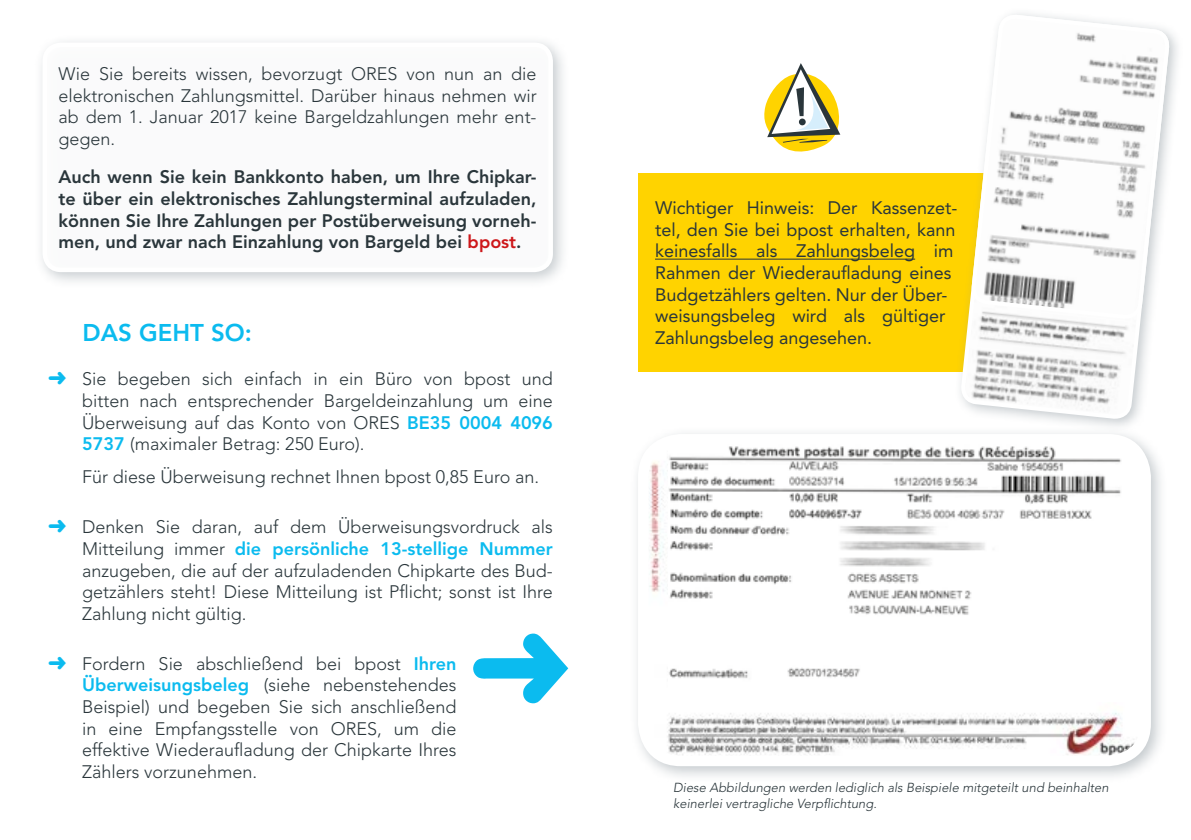
<style>
.page{position:relative;width:1191px;height:840px;background:#fff}
.page>*{position:absolute;margin:0;border:0;box-sizing:border-box;transform-origin:0 0}
.t1{font:800 24px "Avenir LT Std";color:#0bbbef}
.t2{font:300 18px/21.6px "Avenir LT Std";color:#2a363b;text-align:justify}
.t3{font:18px/21.6px "Avenir LT Std";color:#2a363b}
.t4{font:800 18px/21.6px "Avenir LT Std";color:#2a363b;text-align:justify}
.t5{font:italic 300 13px/15.6px "Avenir LT Std";color:#2a363b}
.s1{color:#cd171a}
.s2{font-weight:800;color:#0bbbef}
</style>
<div class="page">
<svg style="left:764px;top:63px;width:77px;height:89px"></svg>
<div style="left:799px;top:118px;width:6px;height:7px;background:#2a363b;border-radius:50%"></div>
<div style="left:638px;top:173px;width:479px;height:198px;background:#ffd300"></div>
<hr style="left:655px;top:258px;width:260px;height:1px;background:#2a363b">
<div style="left:34px;top:35px;width:535px;height:253px;background:#8a959c;opacity:.5"></div>
<div style="left:45px;top:45px;width:505px;height:225px;background:#fff;border-radius:16px"></div>
<div style="left:43px;top:43px;width:510px;height:229px;border:5px solid #fff;border-radius:16px"></div>
<div style="left:630px;top:425px;width:537px;height:357px;background:#8a959c;opacity:.5"></div>
<img style="left:643px;top:439px;width:502px;height:321px">
<div style="left:638px;top:434px;width:513px;height:331px;border:11px solid #fff;border-radius:38px"></div>
<div style="left:953px;top:8px;width:229px;height:424px;background:#8a959c;opacity:.5"></div>
<svg style="left:958px;top:12px;width:213px;height:452px"></svg>
<svg style="left:969px;top:12px;width:202px;height:352px"></svg>
<img style="left:668px;top:444px;width:458px;height:257px">
<p class="t2" style="left:58px;top:63px;width:480px">Wie Sie bereits wissen, bevorzugt ORES von nun an die elektronischen Zahlungsmittel. Darüber hinaus nehmen wir ab dem 1. Januar 2017 keine Bargeldzahlungen mehr ent&shy;gegen.</p>
<p class="t4" style="left:58px;top:166px;width:480px">Auch wenn Sie kein Bankkonto haben, um Ihre Chipkar&shy;te über ein elektronisches Zahlungsterminal aufzuladen, können Sie Ihre Zahlungen per Postüberweisung vorneh&shy;men, und zwar nach Einzahlung von Bargeld bei <span class="s1">bpost</span>.</p>
<h1 class="t1" style="left:83px;top:318px;width:171px">DAS GEHT SO:</h1>
<p class="t2" style="left:82px;top:368px;width:472px">Sie begeben sich einfach in ein Büro von bpost und bitten nach entsprechender Bargeldeinzahlung um eine Überweisung auf das Konto von ORES <span class="s2">BE35 0004 4096<br>5737</span> (maximaler Betrag: 250 Euro).</p>
<p class="t2" style="left:82px;top:466px;width:458px">Für diese Überweisung rechnet Ihnen bpost 0,85 Euro an.</p>
<p class="t2" style="left:82px;top:516px;width:472px">Denken Sie daran, auf dem Überweisungsvordruck als Mitteilung immer <span class="s2">die persönliche 13-stellige Nummer </span>anzugeben, die auf der aufzuladenden Chipkarte des Bud&shy;getzählers steht! Diese Mitteilung ist Pflicht; sonst ist Ihre Zahlung nicht gültig.</p>
<p class="t2" style="left:82px;top:652px;width:376px">Fordern Sie abschließend bei bpost <span class="s2">Ihren Überweisungsbeleg</span> (siehe nebenstehendes Beispiel) und begeben Sie sich anschließend in eine Empfangsstelle von ORES, um die effektive Wiederaufladung der Chipkarte Ihres Zählers vorzunehmen.</p>
<p class="t3" style="left:655px;top:197px;width:304px">Wichtiger Hinweis: Der Kassenzet&shy;tel, den Sie bei bpost erhalten, kann keinesfalls als Zahlungsbeleg im Rahmen der Wiederaufladung eines Budgetzählers gelten. Nur der Über&shy;weisungsbeleg wird als gültiger Zahlungsbeleg angesehen.</p>
<p class="t5" style="left:673px;top:779px;width:437px">Diese Abbildungen werden lediglich als Beispiele mitgeteilt und beinhalten keinerlei vertragliche Verpflichtung.</p>
</div>
